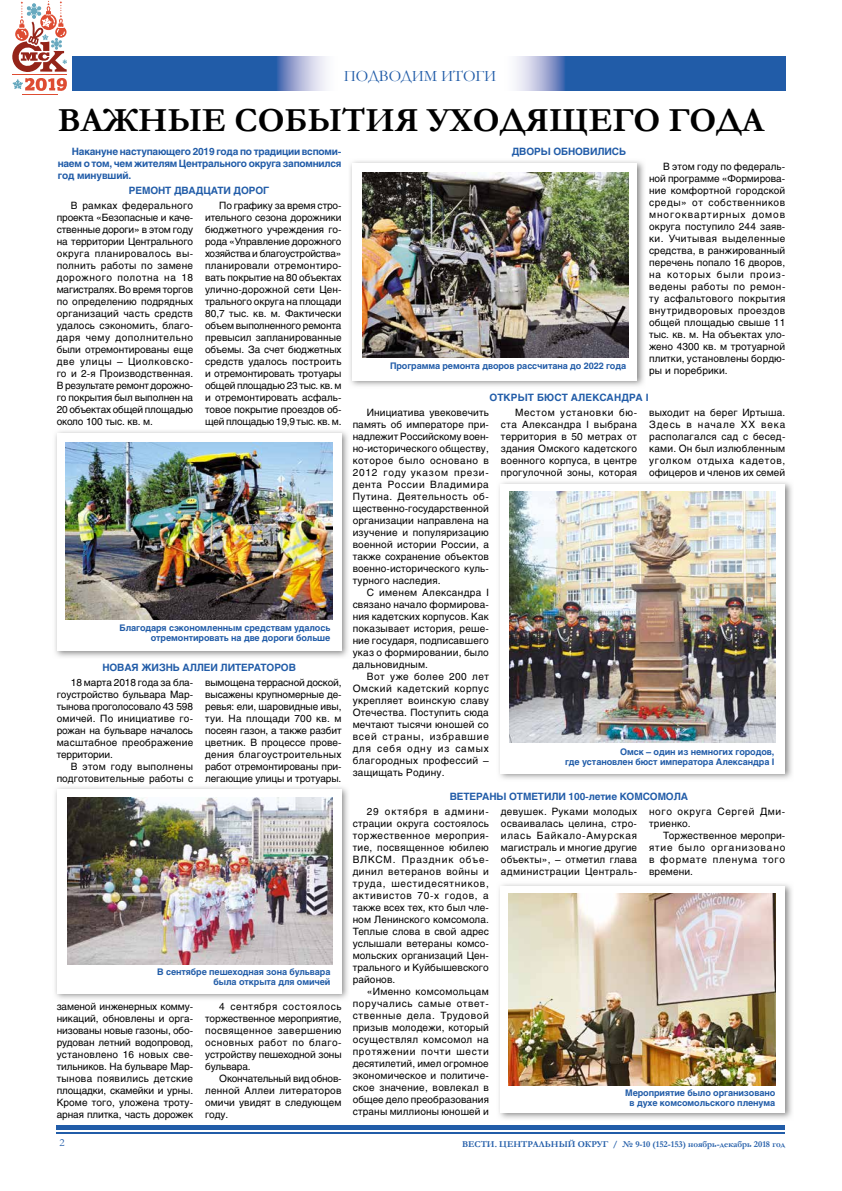
<style>
.page{position:relative;width:842px;height:1191px;background:#fff}
.page>*{position:absolute;margin:0;border:0;box-sizing:border-box;transform-origin:0 0}
.t1{font:700 34px "Garamond";color:#000}
.t2{font:16px "Garamond";color:#215ca8}
.t3{font:11px "Garamond";color:#215ca8}
.t4{font:10px/12px "Helios";letter-spacing:.01em;color:#000;text-align:justify}
.t5{font:700 10px/12px "Helios";letter-spacing:-.01em;color:#215ca8;text-align:justify}
.t6{font:10px/12px "Helios";letter-spacing:.065em;color:#000}
.t7{font:700 10px "Helios";letter-spacing:.01em;color:#215ca8}
.t8{font:700 9px/10px "Helios";letter-spacing:-.01em;color:#215ca8;text-align:right}
.t9{font:700 9px "Garamond";color:#215ca8}
</style>
<div class="page">
<hr style="left:57px;top:1125px;width:728px;height:4px;background:#215ca8">
<hr style="left:57px;top:1132px;width:728px;height:2px;background:#215ca8">
<img style="left:516px;top:57px;width:269px;height:34px">
<img style="left:73px;top:57px;width:253px;height:34px">
<img style="left:55px;top:431px;width:293px;height:226px">
<div style="left:57px;top:434px;width:284px;height:217px;background:#fff"></div>
<img style="left:55px;top:787px;width:293px;height:212px">
<div style="left:57px;top:789px;width:284px;height:204px;background:#fff"></div>
<img style="left:350px;top:161px;width:294px;height:225px">
<div style="left:352px;top:163px;width:285px;height:217px;background:#fff"></div>
<img style="left:499px;top:482px;width:293px;height:297px">
<div style="left:501px;top:484px;width:284px;height:289px;background:#fff"></div>
<img style="left:499px;top:884px;width:293px;height:235px">
<div style="left:501px;top:886px;width:284px;height:226px;background:#fff"></div>
<img style="left:66px;top:443px;width:266px;height:176px">
<img style="left:68px;top:797px;width:264px;height:168px">
<img style="left:510px;top:492px;width:265px;height:251px">
<img style="left:509px;top:893px;width:266px;height:192px">
<svg style="left:13px;top:78px;width:54px;height:13px"></svg>
<hr style="left:22px;top:94px;width:35px;height:1px;background:#de4c32">
<hr style="left:13px;top:74px;width:54px;height:1px;background:#de4c32">
<svg style="left:12px;top:0;width:55px;height:72px"></svg>
<img style="left:362px;top:172px;width:266px;height:185px">
<h2 class="t2" style="left:344px;top:65px;width:154px">ПОДВОДИМ ИТОГИ</h2>
<h1 class="t1" style="left:58px;top:97px;width:708px">ВАЖНЫЕ СОБЫТИЯ УХОДЯЩЕГО ГОДА</h1>
<p class="t5" style="left:58px;top:146px;width:285px;text-indent:14px">Накануне наступающего 2019 года по традиции вспоми&shy;наем о том, чем жителям Центрального округа запомнился год минувший.</p>
<p class="t5" style="left:129px;top:185px;width:142px">РЕМОНТ ДВАДЦАТИ ДОРОГ</p>
<p class="t4" style="left:57px;top:200px;width:138px;text-indent:14px">В рамках федерального проекта «Безопасные и каче&shy;ственные дороги» в этом году на территории Центрального округа планировалось вы&shy;полнить работы по замене дорожного полотна на 18 магистралях. Во время торгов по определению подрядных организаций часть средств удалось сэкономить, благо&shy;даря чему дополнительно были отремонтированы еще две улицы – Циолковско&shy;го и 2-я Производственная.<br>В результате ремонт дорожно&shy;го покрытия был выполнен на 20 объектах общей площадью около 100 тыс. кв. м.</p>
<p class="t4" style="left:205px;top:200px;width:138px;text-indent:14px">По графику за время стро&shy;ительного сезона дорожники бюджетного учреждения го&shy;рода «Управление дорожного хозяйства и благоустройства» планировали отремонтиро&shy;вать покрытие на 80 объектах улично-дорожной сети Цен&shy;трального округа на площади 80,7 тыс. кв. м. Фактически объем выполненного ремонта превысил запланированные объемы. За счет бюджетных средств удалось построить и отремонтировать тротуары общей площадью 23 тыс. кв. м и отремонтировать асфаль&shy;товое покрытие проездов об&shy;щей площадью 19,9 тыс. кв. м.</p>
<p class="t8" style="left:119px;top:623px;width:212px">Благодаря сэкономленным средствам удалось отремонтировать на две дороги больше</p>
<p class="t5" style="left:102px;top:662px;width:195px">НОВАЯ ЖИЗНЬ АЛЛЕИ ЛИТЕРАТОРОВ</p>
<p class="t4" style="left:57px;top:676px;width:138px;text-indent:14px">18 марта 2018 года за бла&shy;гоустройство бульвара Мар&shy;тынова проголосовало 43 598 омичей. По инициативе го&shy;рожан на бульваре началось масштабное преображение территории.</p>
<p class="t4" style="left:57px;top:760px;width:138px;text-align:right">В этом году выполнены подготовительные работы с</p>
<p class="t4" style="left:205px;top:676px;width:138px">вымощена террасной доской, высажены крупномерные де&shy;ревья: ели, шаровидные ивы, туи. На площади 700 кв. м посеян газон, а также разбит цветник. В процессе прове&shy;дения благоустроительных работ отремонтированы при&shy;легающие улицы и тротуары.</p>
<p class="t8" style="left:157px;top:967px;width:175px">В сентябре пешеходная зона бульвара была открыта для омичей</p>
<p class="t4" style="left:57px;top:1000px;width:138px">заменой инженерных комму&shy;никаций, обновлены и орга&shy;низованы новые газоны, обо&shy;рудован летний водопровод, установлено 16 новых све&shy;тильников. На бульваре Мар&shy;тынова появились детские площадки, скамейки и урны.<br>Кроме того, уложена троту&shy;арная плитка, часть дорожек</p>
<p class="t4" style="left:205px;top:1000px;width:138px;text-indent:14px">4 сентября состоялось торжественное мероприятие, посвященное завершению основных работ по благо&shy;устройству пешеходной зоны бульвара.</p>
<p class="t4" style="left:205px;top:1072px;width:138px;text-indent:14px">Окончательный вид обнов&shy;ленной Аллеи литераторов омичи увидят в следующем году.</p>
<p class="t5" style="left:512px;top:146px;width:116px">ДВОРЫ ОБНОВИЛИСЬ</p>
<p class="t8" style="left:390px;top:360px;width:238px">Программа ремонта дворов рассчитана до 2022 года</p>
<p class="t4" style="left:649px;top:160px;width:138px;text-indent:14px">В этом году по федераль&shy;ной программе «Формирова&shy;ние комфортной городской среды» от собственников многоквартирных домов округа поступило 244 заяв&shy;ки. Учитывая выделенные средства, в ранжированный перечень попало 16 дворов, на которых были произ&shy;ведены работы по ремон&shy;ту асфальтового покрытия внутридворовых проездов общей площадью свыше 11 тыс. кв. м. На объектах уло&shy;жено 4300 кв. м тротуарной плитки, установлены бордю&shy;ры и поребрики.</p>
<p class="t7" style="left:489px;top:392px;width:161px">ОТКРЫТ БЮСТ АЛЕКСАНДРА I</p>
<p class="t4" style="left:353px;top:406px;width:138px;text-indent:14px">Инициатива увековечить память об императоре при&shy;надлежит Российскому воен&shy;но-исторического обществу, которое было основано в 2012 году указом прези&shy;дента России Владимира Путина. Деятельность об&shy;щественно-государственной организации направлена на изучение и популяризацию военной истории России, а также сохранение объектов военно-исторического куль&shy;турного наследия.</p>
<p class="t4" style="left:353px;top:586px;width:138px;text-indent:14px">С именем Александра I связано начало формирова&shy;ния кадетских корпусов. Как показывает история, реше&shy;ние государя, подписавшего указ о формировании, было дальновидным.</p>
<p class="t4" style="left:353px;top:670px;width:138px;text-indent:14px">Вот уже более 200 лет Омский кадетский корпус укрепляет воинскую славу Отечества. Поступить сюда мечтают тысячи юношей со всей страны, избравшие для себя одну из самых благородных профессий – защищать Родину.</p>
<p class="t4" style="left:501px;top:406px;width:138px;text-indent:14px">Местом установки бю&shy;ста Александра I выбрана территория в 50 метрах от здания Омского кадетского военного корпуса, в центре прогулочной зоны, которая</p>
<p class="t4" style="left:649px;top:406px;width:138px">выходит на берег Иртыша.<br>Здесь в начале XX века располагался сад с бесед&shy;ками. Он был излюбленным уголком отдыха кадетов, офицеров и членов их семей</p>
<p class="t8" style="left:565px;top:746px;width:211px">Омск – один из немногих городов,<br>где установлен бюст императора Александра I</p>
<p class="t5" style="left:450px;top:791px;width:240px">ВЕТЕРАНЫ ОТМЕТИЛИ 100-летие КОМСОМОЛА</p>
<p class="t4" style="left:353px;top:805px;width:138px;text-indent:14px">29 октября в админи&shy;страции округа состоялось торжественное мероприя&shy;тие, посвященное юбилею ВЛКСМ. Праздник объе&shy;динил ветеранов войны и труда, шестидесятников, активистов 70-х годов, а также всех тех, кто был чле&shy;ном Ленинского комсомола.<br>Теплые слова в свой адрес услышали ветераны комсо&shy;мольских организаций Цен&shy;трального и Куйбышевского районов.</p>
<p class="t4" style="left:353px;top:985px;width:138px;text-indent:14px">«Именно комсомольцам поручались самые ответ&shy;ственные дела. Трудовой призыв молодежи, который осуществлял комсомол на протяжении почти шести десятилетий, имел огромное экономическое и политиче&shy;ское значение, вовлекал в общее дело преобразования страны миллионы юношей и</p>
<p class="t4" style="left:501px;top:805px;width:138px">девушек. Руками молодых осваивалась целина, стро&shy;илась Байкало-Амурская магистраль и многие другие объекты», – отметил глава администрации Централь-</p>
<p class="t6" style="left:649px;top:805px;width:138px">ного округа Сергей Дми&shy;триенко.</p>
<p class="t4" style="left:649px;top:829px;width:138px;text-indent:14px">Торжественное меропри&shy;ятие было организовано в формате пленума того времени.</p>
<p class="t8" style="left:625px;top:1088px;width:152px;text-align:center">Мероприятие было организовано в духе комсомольского пленума</p>
<p class="t3" style="left:60px;top:1135px;width:7px">2</p>
<p class="t9" style="left:462px;top:1137px;width:325px">ВЕСТИ. ЦЕНТРАЛЬНЫЙ ОКРУГ / № 9-10 (152-153) ноябрь-декабрь 2018 год</p>
</div>
